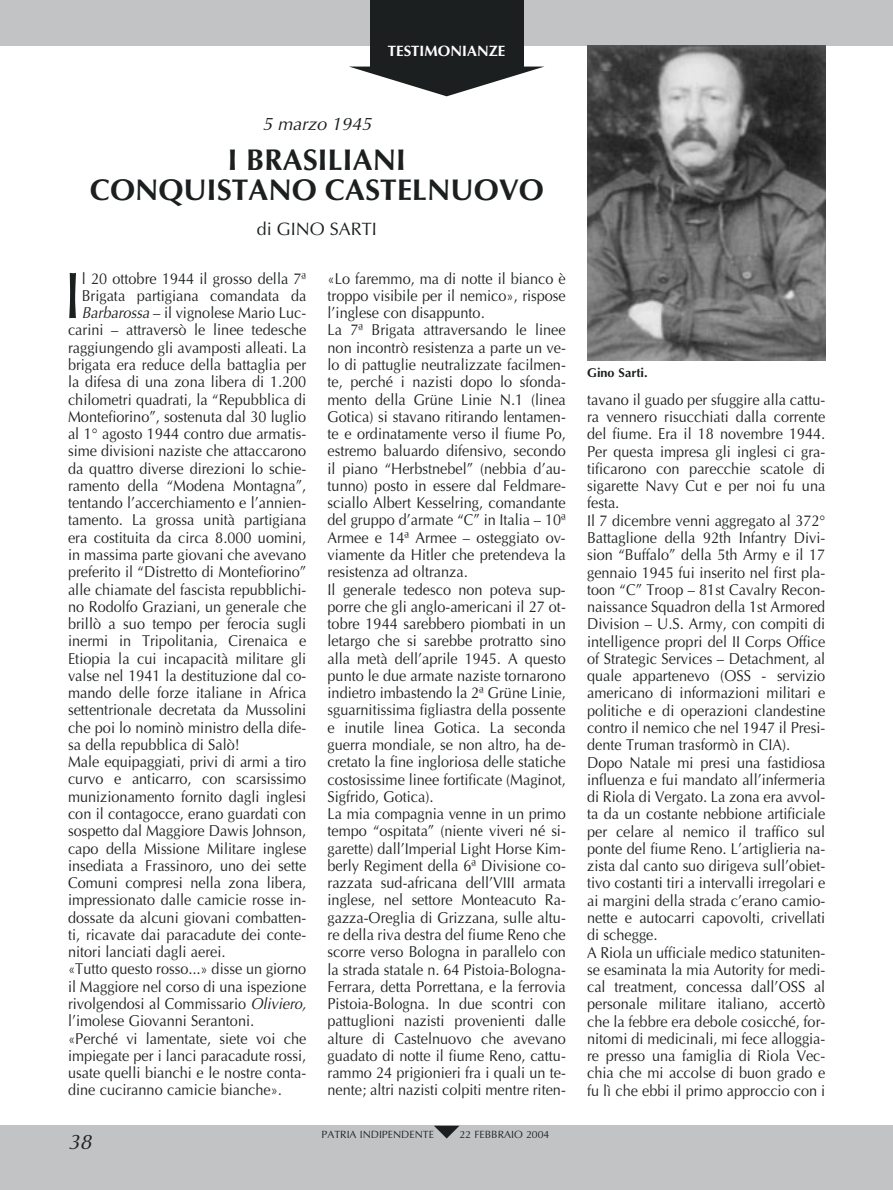
<style>
.page{position:relative;width:893px;height:1190px;background:#fff}
.page>*{position:absolute;margin:0;border:0;box-sizing:border-box;transform-origin:0 0}
.t1{font:66.45px "Optima";color:#1c1f20}
.t2{font:700 30px/30.5px "Optima";color:#1c1f20;text-align:center}
.t3{font:italic 21px "Optima";color:#1c1f20}
.t4{font:18px "Optima";color:#1c1f20}
.t5{font:italic 18px "Optima";color:#1c1f20}
.t6{font:15.75px/17.2px "Optima";color:#1c1f20;scale:.92 1}
.t7{font:700 15px "Optima";color:#fff}
.t8{font:700 12.75px "Optima";color:#1c1f20}
.t9{font:10.5px "Optima";color:#1c1f20}
.s1{font-style:italic}
</style>
<div class="page">
<div style="left:0;top:1125px;width:892px;height:65px;background:#c2c3c5"></div>
<div style="left:0;top:0;width:892px;height:45px;background:#c2c3c5"></div>
<div style="left:370px;top:0;width:153px;height:67px;background:#1c1f20"></div>
<svg style="left:350px;top:67px;width:193px;height:29px"></svg>
<svg style="left:434px;top:1125px;width:25px;height:13px"></svg>
<img style="left:587px;top:45px;width:238px;height:315px">
<p class="t7" style="left:388px;top:44px;width:119px">TESTIMONIANZE</p>
<p class="t5" style="left:262px;top:116px;width:111px">5 marzo 1945</p>
<h2 class="t2" style="left:90px;top:147px;width:455px">I BRASILIANI<br>CONQUISTANO CASTELNUOVO</h2>
<p class="t4" style="left:257px;top:222px;width:122px">di GINO SARTI</p>
<h1 class="t1" style="left:63px;top:268px;width:20px">I</h1>
<p class="t6" style="left:82px;top:271px;width:245px">l 20 ottobre 1944 il grosso della 7ª</p>
<p class="t6" style="left:82px;top:288px;width:245px">Brigata partigiana comandata da</p>
<p class="t6" style="left:82px;top:306px;width:245px"><span class="s1">Barbarossa</span> – il vignolese Mario Luc-</p>
<p class="t6" style="left:68px;top:323px;width:260px">carini – attraversò le linee tedesche</p>
<p class="t6" style="left:68px;top:340px;width:260px">raggiungendo gli avamposti alleati. La</p>
<p class="t6" style="left:68px;top:357px;width:260px">brigata era reduce della battaglia per</p>
<p class="t6" style="left:68px;top:375px;width:260px">la difesa di una zona libera di 1.200</p>
<p class="t6" style="left:68px;top:392px;width:260px">chilometri quadrati, la “Repubblica di</p>
<p class="t6" style="left:68px;top:409px;width:260px">Montefiorino”, sostenuta dal 30 luglio</p>
<p class="t6" style="left:68px;top:426px;width:260px">al 1° agosto 1944 contro due armatis-</p>
<p class="t6" style="left:68px;top:444px;width:260px">sime divisioni naziste che attaccarono</p>
<p class="t6" style="left:68px;top:461px;width:260px">da quattro diverse direzioni lo schie-</p>
<p class="t6" style="left:68px;top:478px;width:260px">ramento della “Modena Montagna”,</p>
<p class="t6" style="left:68px;top:495px;width:260px">tentando l’accerchiamento e l’annien-</p>
<p class="t6" style="left:68px;top:513px;width:260px">tamento. La grossa unità partigiana</p>
<p class="t6" style="left:68px;top:530px;width:260px">era costituita da circa 8.000 uomini,</p>
<p class="t6" style="left:68px;top:547px;width:260px">in massima parte giovani che avevano</p>
<p class="t6" style="left:68px;top:565px;width:260px">preferito il “Distretto di Montefiorino”</p>
<p class="t6" style="left:68px;top:582px;width:260px">alle chiamate del fascista repubblichi-</p>
<p class="t6" style="left:68px;top:599px;width:260px">no Rodolfo Graziani, un generale che</p>
<p class="t6" style="left:68px;top:616px;width:260px">brillò a suo tempo per ferocia sugli</p>
<p class="t6" style="left:68px;top:634px;width:260px">inermi in Tripolitania, Cirenaica e</p>
<p class="t6" style="left:68px;top:651px;width:260px">Etiopia la cui incapacità militare gli</p>
<p class="t6" style="left:68px;top:668px;width:260px">valse nel 1941 la destituzione dal co-</p>
<p class="t6" style="left:68px;top:685px;width:260px">mando delle forze italiane in Africa</p>
<p class="t6" style="left:68px;top:703px;width:260px">settentrionale decretata da Mussolini</p>
<p class="t6" style="left:68px;top:720px;width:260px">che poi lo nominò ministro della dife-</p>
<p class="t6" style="left:68px;top:737px;width:188px">sa della repubblica di Salò!</p>
<p class="t6" style="left:68px;top:754px;width:260px">Male equipaggiati, privi di armi a tiro</p>
<p class="t6" style="left:68px;top:772px;width:260px">curvo e anticarro, con scarsissimo</p>
<p class="t6" style="left:68px;top:789px;width:260px">munizionamento fornito dagli inglesi</p>
<p class="t6" style="left:68px;top:806px;width:260px">con il contagocce, erano guardati con</p>
<p class="t6" style="left:68px;top:824px;width:260px">sospetto dal Maggiore Dawis Johnson,</p>
<p class="t6" style="left:68px;top:841px;width:260px">capo della Missione Militare inglese</p>
<p class="t6" style="left:68px;top:858px;width:260px">insediata a Frassinoro, uno dei sette</p>
<p class="t6" style="left:68px;top:875px;width:260px">Comuni compresi nella zona libera,</p>
<p class="t6" style="left:68px;top:893px;width:260px">impressionato dalle camicie rosse in-</p>
<p class="t6" style="left:68px;top:910px;width:260px">dossate da alcuni giovani combatten-</p>
<p class="t6" style="left:68px;top:927px;width:260px">ti, ricavate dai paracadute dei conte-</p>
<p class="t6" style="left:68px;top:944px;width:173px">nitori lanciati dagli aerei.</p>
<p class="t6" style="left:68px;top:962px;width:260px">«Tutto questo rosso...» disse un giorno</p>
<p class="t6" style="left:68px;top:979px;width:260px">il Maggiore nel corso di una ispezione</p>
<p class="t6" style="left:68px;top:996px;width:260px">rivolgendosi al Commissario <span class="s1">Oliviero,</span></p>
<p class="t6" style="left:68px;top:1013px;width:204px">l’imolese Giovanni Serantoni.</p>
<p class="t6" style="left:68px;top:1031px;width:260px">«Perché vi lamentate, siete voi che</p>
<p class="t6" style="left:68px;top:1048px;width:260px">impiegate per i lanci paracadute rossi,</p>
<p class="t6" style="left:68px;top:1065px;width:260px">usate quelli bianchi e le nostre conta-</p>
<p class="t6" style="left:68px;top:1083px;width:234px">dine cuciranno camicie bianche».</p>
<h3 class="t3" style="left:68px;top:1132px;width:25px">38</h3>
<p class="t6" style="left:327px;top:271px;width:260px">«Lo faremmo, ma di notte il bianco è troppo visibile per il nemico», rispose l’inglese con disappunto.<br>La 7ª Brigata attraversando le linee non incontrò resistenza a parte un ve&shy;lo di pattuglie neutralizzate facilmen&shy;te, perché i nazisti dopo lo sfonda&shy;mento della Grüne Linie N.1 (linea Gotica) si stavano ritirando lentamen&shy;te e ordinatamente verso il fiume Po, estremo baluardo difensivo, secondo il piano “Herbstnebel” (nebbia d’au&shy;tunno) posto in essere dal Feldmare&shy;sciallo Albert Kesselring, comandante del gruppo d’armate “C” in Italia – 10ª Armee e 14ª Armee – osteggiato ov&shy;viamente da Hitler che pretendeva la resistenza ad oltranza.<br>Il generale tedesco non poteva sup&shy;porre che gli anglo-americani il 27 ot&shy;tobre 1944 sarebbero piombati in un letargo che si sarebbe protratto sino alla metà dell’aprile 1945. A questo punto le due armate naziste tornarono indietro imbastendo la 2ª Grüne Linie, sguarnitissima figliastra della possente e inutile linea Gotica. La seconda guerra mondiale, se non altro, ha de&shy;cretato la fine ingloriosa delle statiche costosissime linee fortificate (Maginot, Sigfrido, Gotica).<br>La mia compagnia venne in un primo tempo “ospitata” (niente viveri né si&shy;garette) dall’Imperial Light Horse Kim&shy;berly Regiment della 6ª Divisione co&shy;razzata sud-africana dell’VIII armata inglese, nel settore Monteacuto Ra&shy;gazza-Oreglia di Grizzana, sulle altu&shy;re della riva destra del fiume Reno che scorre verso Bologna in parallelo con la strada statale n. 64 Pistoia-Bologna-Ferrara, detta Porrettana, e la ferrovia Pistoia-Bologna. In due scontri con pattuglioni nazisti provenienti dalle alture di Castelnuovo che avevano guadato di notte il fiume Reno, cattu&shy;rammo 24 prigionieri fra i quali un te&shy;nente; altri nazisti colpiti mentre riten-</p>
<p class="t9" style="left:321px;top:1130px;width:114px">PATRIA INDIPENDENTE</p>
<p class="t9" style="left:459px;top:1130px;width:91px">22 FEBBRAIO 2004</p>
<p class="t8" style="left:587px;top:368px;width:62px">Gino Sarti.</p>
<p class="t6" style="left:587px;top:392px;width:260px">tavano il guado per sfuggire alla cattu&shy;ra vennero risucchiati dalla corrente del fiume. Era il 18 novembre 1944.<br>Per questa impresa gli inglesi ci gra&shy;tificarono con parecchie scatole di sigarette Navy Cut e per noi fu una festa.<br>Il 7 dicembre venni aggregato al 372° Battaglione della 92th Infantry Divi&shy;sion “Buffalo” della 5th Army e il 17 gennaio 1945 fui inserito nel first pla&shy;toon “C” Troop – 81st Cavalry Recon&shy;naissance Squadron della 1st Armored Division – U.S. Army, con compiti di intelligence propri del II Corps Office of Strategic Services – Detachment, al quale appartenevo (OSS - servizio americano di informazioni militari e politiche e di operazioni clandestine contro il nemico che nel 1947 il Presi&shy;dente Truman trasformò in CIA).<br>Dopo Natale mi presi una fastidiosa influenza e fui mandato all’infermeria di Riola di Vergato. La zona era avvol&shy;ta da un costante nebbione artificiale per celare al nemico il traffico sul ponte del fiume Reno. L’artiglieria na&shy;zista dal canto suo dirigeva sull’obiet&shy;tivo costanti tiri a intervalli irregolari e ai margini della strada c’erano camio&shy;nette e autocarri capovolti, crivellati di schegge.<br>A Riola un ufficiale medico statuniten&shy;se esaminata la mia Autority for medi&shy;cal treatment, concessa dall’OSS al personale militare italiano, accertò che la febbre era debole cosicché, for&shy;nitomi di medicinali, mi fece alloggia&shy;re presso una famiglia di Riola Vec&shy;chia che mi accolse di buon grado e fu lì che ebbi il primo approccio con i</p>
</div>
